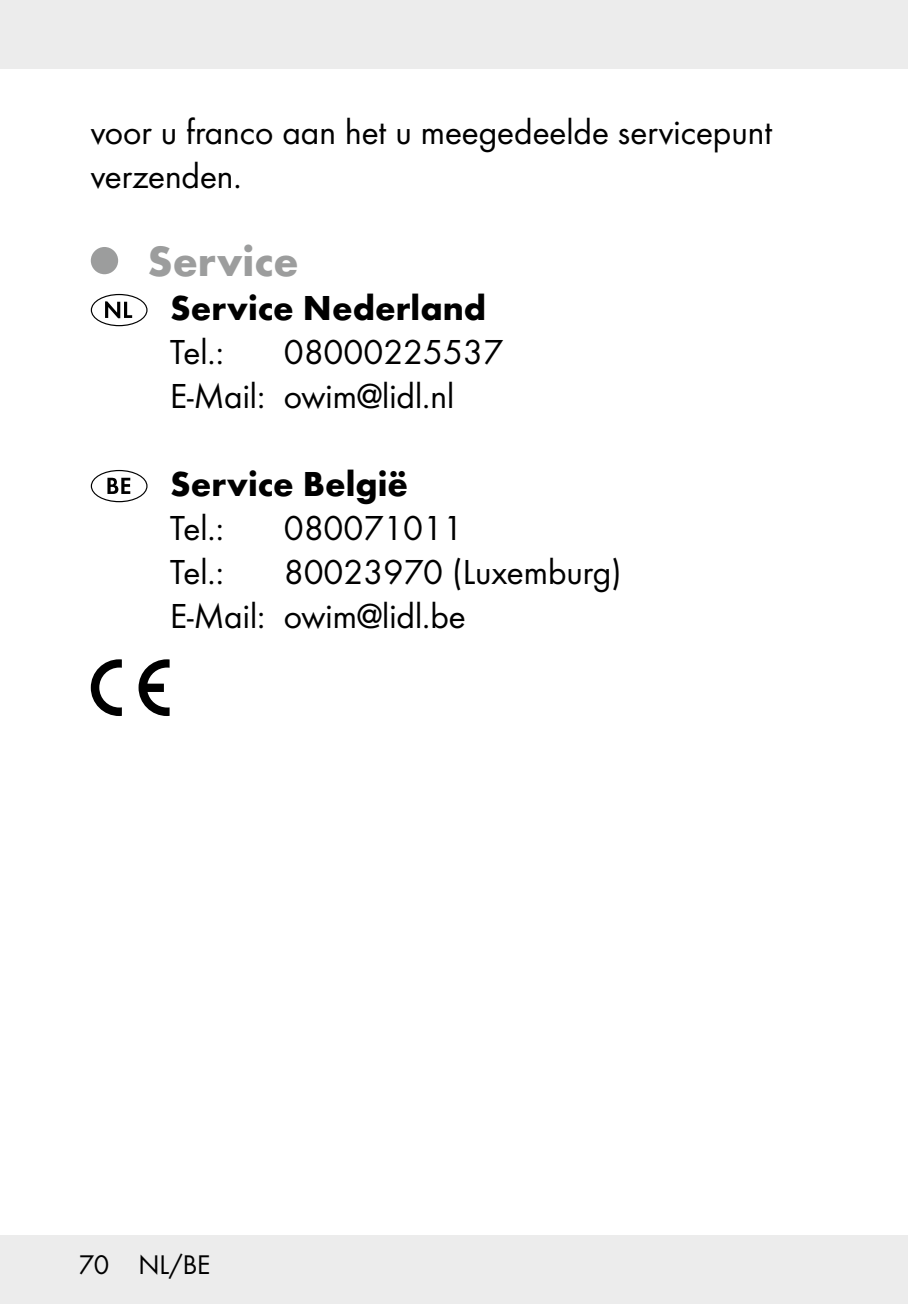
<style>
.page{position:relative;width:908px;height:1304px;background:#fff}
.page>*{position:absolute;margin:0;border:0;box-sizing:border-box;transform-origin:0 0}
.t1{font:700 44px "Futura";color:#9c9d9d}
.t2{font:36px/44px "Futura Boo";color:#000}
.t3{font:700 36px "Futura";color:#000}
.t4{font:28px "Futura Boo";color:#000}
</style>
<div class="page">
<div style="left:0;top:0;width:907px;height:69px;background:#ececec"></div>
<div style="left:0;top:1235px;width:907px;height:69px;background:#ececec"></div>
<div style="left:91px;top:247px;width:27px;height:27px;background:#9c9d9d;border-radius:50%"></div>
<svg style="left:91px;top:294px;width:56px;height:32px"></svg>
<svg style="left:91px;top:470px;width:56px;height:32px"></svg>
<svg style="left:91px;top:659px;width:31px;height:57px"></svg>
<svg style="left:138px;top:659px;width:31px;height:57px"></svg>
<p class="t2" style="left:91px;top:110px;width:682px">voor u franco aan het u meegedeelde servicepunt verzenden.</p>
<p class="t1" style="left:147px;top:234px;width:153px">Service</p>
<p class="t3" style="left:170px;top:286px;width:317px">Service Nederland</p>
<p class="t2" style="left:170px;top:330px;width:55px">Tel.:</p>
<p class="t2" style="left:170px;top:330px;width:334px;text-indent:113px">08000225537<br>E-Mail: owim@lidl.nl</p>
<p class="t3" style="left:170px;top:462px;width:239px">Service Belgiё</p>
<p class="t2" style="left:170px;top:506px;width:55px">Tel.:</p>
<p class="t2" style="left:283px;top:506px;width:181px">080071011</p>
<p class="t2" style="left:170px;top:550px;width:55px">Tel.:</p>
<p class="t2" style="left:170px;top:550px;width:453px;text-indent:113px">80023970 (Luxemburg)<br>E-Mail: owim@lidl.be</p>
<p class="t4" style="left:78px;top:1248px;width:133px">70 NL/BE</p>
</div>
